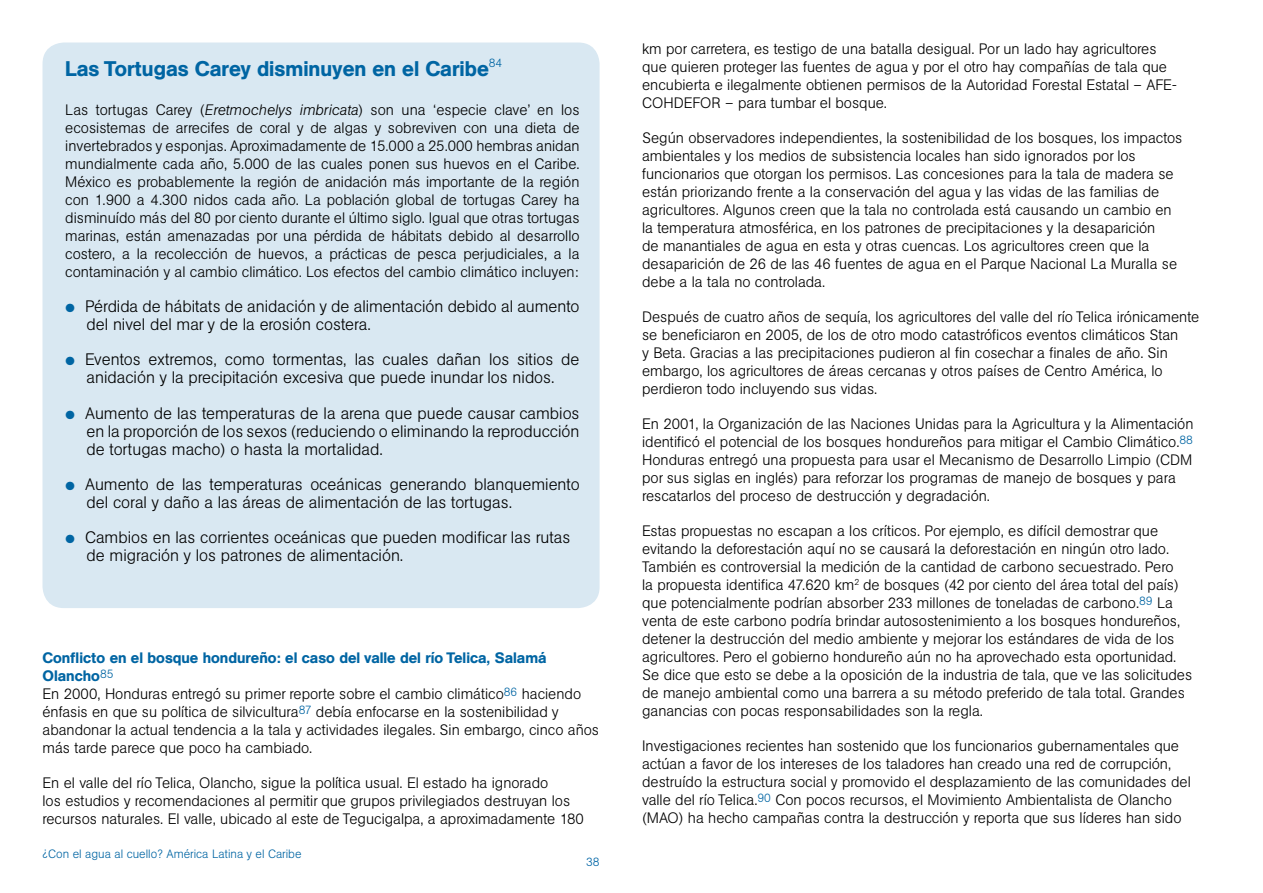
<style>
.page{position:relative;width:1263px;height:893px;background:#fff}
.page>*{position:absolute;margin:0;border:0;box-sizing:border-box;transform-origin:0 0}
.t1{font:500 21px "AG Book BQ";color:#0065a3}
.t2{font:300 16.5px/18px "AG Book BQ";color:#000}
.t3{font:300 15px/18px "AG Book BQ";color:#000}
.t4{font:300 12px "AG Book BQ";color:#0065a3}
.t5{font:300 12px "AG Book BQ";color:#0065a6}
.s1{font-style:italic}
.s2{font-family:"European Pi Three";font-weight:400;font-size:12px;color:#0065a3}
.s3{font-weight:500;color:#0065a3}
</style>
<div class="page">
<div style="left:43px;top:43px;width:557px;height:565px;background:#d9e8f2;border-radius:21px"></div>
<h1 class="t1" style="left:65px;top:56px;width:439px">Las Tortugas Carey disminuyen en el Caribe<sup>84</sup></h1>
<p class="t3" style="left:65px;top:101px;width:516px;text-align:justify">Las tortugas Carey (<span class="s1">Eretmochelys imbricata</span>) son una ‘especie clave’ en los ecosistemas de arrecifes de coral y de algas y sobreviven con una dieta de invertebrados y esponjas. Aproximadamente de 15.000 a 25.000 hembras anidan mundialmente cada año, 5.000 de las cuales ponen sus huevos en el Caribe.<br>México es probablemente la región de anidación más importante de la región con 1.900 a 4.300 nidos cada año. La población global de tortugas Carey ha disminuído más del 80 por ciento durante el último siglo. Igual que otras tortugas marinas, están amenazadas por una pérdida de hábitats debido al desarrollo costero, a la recolección de huevos, a prácticas de pesca perjudiciales, a la contaminación y al cambio climático. Los efectos del cambio climático incluyen:</p>
<p class="t2" style="left:87px;top:298px;width:494px;text-indent:-21px"><span class="s2">P</span> Pérdida de hábitats de anidación y de alimentación debido al aumento del nivel del mar y de la erosión costera.</p>
<p class="t2" style="left:65px;top:351px;width:516px;text-align:center"><span class="s2">P</span> Eventos extremos, como tormentas, las cuales dañan los sitios de anidación y la precipitación excesiva que puede inundar los nidos.</p>
<p class="t2" style="left:87px;top:404px;width:494px;text-align:justify;text-indent:-21px"><span class="s2">P</span> Aumento de las temperaturas de la arena que puede causar cambios en la proporción de los sexos (reduciendo o eliminando la reproducción de tortugas macho) o hasta la mortalidad.</p>
<p class="t2" style="left:87px;top:475px;width:495px;text-indent:-21px"><span class="s2">P</span> Aumento de las temperaturas oceánicas generando blanquemiento del coral y daño a las áreas de alimentación de las tortugas.</p>
<p class="t2" style="left:87px;top:528px;width:485px;text-indent:-21px"><span class="s2">P</span> Cambios en las corrientes oceánicas que pueden modificar las rutas de migración y los patrones de alimentación.</p>
<p class="t3" style="left:43px;top:648px;width:558px"><span class="s3">Conflicto en el bosque hondureño: el caso del valle del río Telica, Salamá Olancho</span><sup>85<br></sup>En 2000, Honduras entregó su primer reporte sobre el cambio climático<sup>86</sup> haciendo énfasis en que su política de silvicultura<sup>87</sup> debía enfocarse en la sostenibilidad y abandonar la actual tendencia a la tala y actividades ilegales. Sin embargo, cinco años más tarde parece que poco ha cambiado.</p>
<p class="t3" style="left:43px;top:773px;width:543px">En el valle del río Telica, Olancho, sigue la política usual. El estado ha ignorado<br>los estudios y recomendaciones al permitir que grupos privilegiados destruyan los recursos naturales. El valle, ubicado al este de Tegucigalpa, a aproximadamente 180</p>
<p class="t4" style="left:43px;top:847px;width:261px">¿Con el agua al cuello? América Latina y el Caribe</p>
<p class="t5" style="left:586px;top:854px;width:15px">38</p>
<p class="t3" style="left:642px;top:40px;width:537px">km por carretera, es testigo de una batalla desigual. Por un lado hay agricultores que quieren proteger las fuentes de agua y por el otro hay compañías de tala que encubierta e ilegalmente obtienen permisos de la Autoridad Forestal Estatal – AFE-COHDEFOR – para tumbar el bosque.</p>
<p class="t3" style="left:642px;top:129px;width:542px">Según observadores independientes, la sostenibilidad de los bosques, los impactos ambientales y los medios de subsistencia locales han sido ignorados por los funcionarios que otorgan los permisos. Las concesiones para la tala de madera se están priorizando frente a la conservación del agua y las vidas de las familias de agricultores. Algunos creen que la tala no controlada está causando un cambio en la temperatura atmosférica, en los patrones de precipitaciones y la desaparición<br>de manantiales de agua en esta y otras cuencas. Los agricultores creen que la desaparición de 26 de las 46 fuentes de agua en el Parque Nacional La Muralla se debe a la tala no controlada.</p>
<p class="t3" style="left:642px;top:308px;width:558px">Después de cuatro años de sequía, los agricultores del valle del río Telica irónicamente se beneficiaron en 2005, de los de otro modo catastróficos eventos climáticos Stan<br>y Beta. Gracias a las precipitaciones pudieron al fin cosechar a finales de año. Sin embargo, los agricultores de áreas cercanas y otros países de Centro América, lo perdieron todo incluyendo sus vidas.</p>
<p class="t3" style="left:642px;top:415px;width:553px">En 2001, la Organización de las Naciones Unidas para la Agricultura y la Alimentación identificó el potencial de los bosques hondureños para mitigar el Cambio Climático.<sup>88<br></sup>Honduras entregó una propuesta para usar el Mecanismo de Desarrollo Limpio (CDM por sus siglas en inglés) para reforzar los programas de manejo de bosques y para rescatarlos del proceso de destrucción y degradación.</p>
<p class="t3" style="left:642px;top:522px;width:552px">Estas propuestas no escapan a los críticos. Por ejemplo, es difícil demostrar que evitando la deforestación aquí no se causará la deforestación en ningún otro lado.<br>También es controversial la medición de la cantidad de carbono secuestrado. Pero<br>la propuesta identifica 47.620 km<sup>2</sup> de bosques (42 por ciento del área total del país) que potencialmente podrían absorber 233 millones de toneladas de carbono.<sup>89</sup> La venta de este carbono podría brindar autosostenimiento a los bosques hondureños, detener la destrucción del medio ambiente y mejorar los estándares de vida de los agricultores. Pero el gobierno hondureño aún no ha aprovechado esta oportunidad.<br>Se dice que esto se debe a la oposición de la industria de tala, que ve las solicitudes de manejo ambiental como una barrera a su método preferido de tala total. Grandes ganancias con pocas responsabilidades son la regla.</p>
<p class="t3" style="left:642px;top:737px;width:550px">Investigaciones recientes han sostenido que los funcionarios gubernamentales que actúan a favor de los intereses de los taladores han creado una red de corrupción, destruído la estructura social y promovido el desplazamiento de las comunidades del valle del río Telica.<sup>90</sup> Con pocos recursos, el Movimiento Ambientalista de Olancho (MAO) ha hecho campañas contra la destrucción y reporta que sus líderes han sido</p>
</div>
